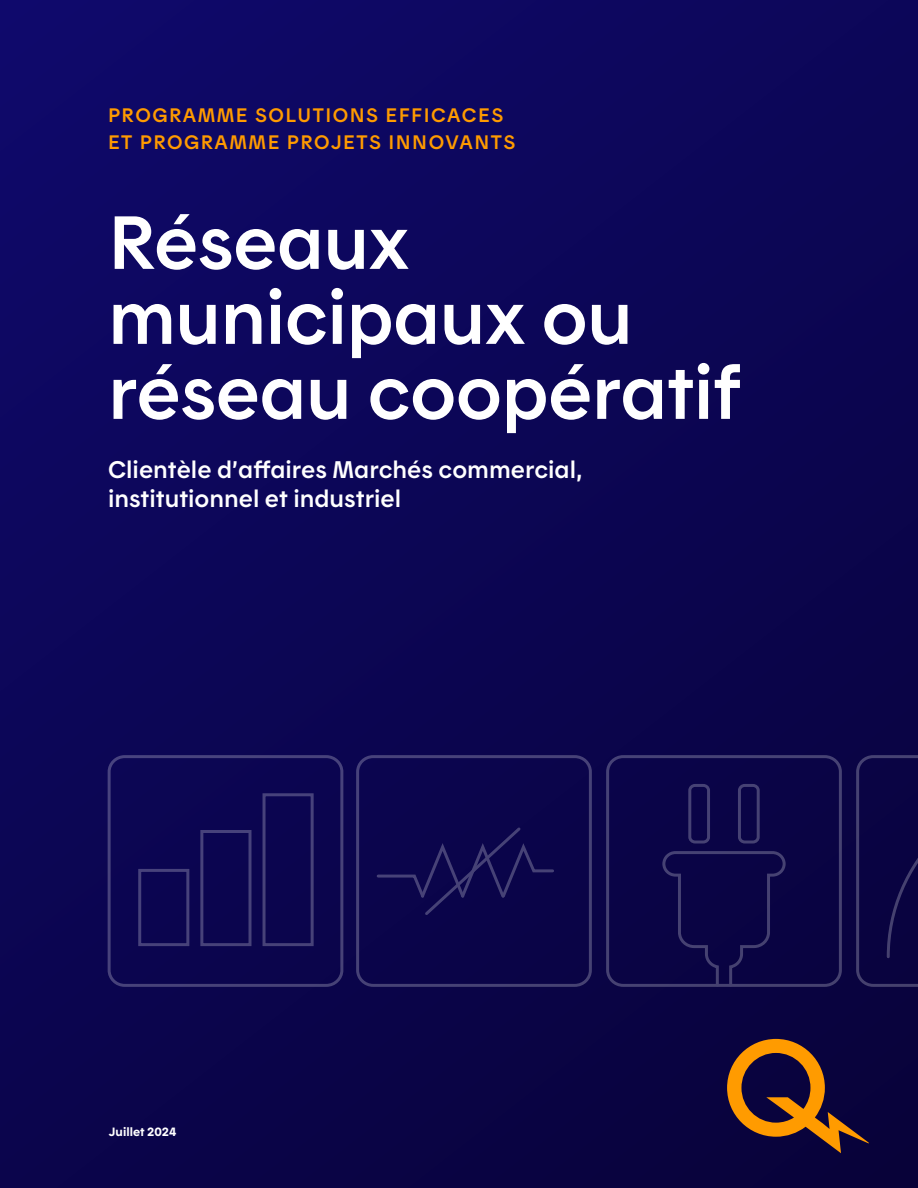
<style>
.page{position:relative;width:918px;height:1188px;background:#fff}
.page>*{position:absolute;margin:0;border:0;box-sizing:border-box;transform-origin:0 0}
.t1{font:75px/75px "Hydro Quebec Demi";letter-spacing:-.01em;color:#fff}
.t2{font:24px/28.8px "Hydro Quebec Demi";color:#fff}
.t3{font:19.5px/27px "Hydro Quebec Demi";letter-spacing:.075em;color:#ff9b00}
.t4{font:12px "Hydro Quebec Gras";color:#fff}
</style>
<div class="page">
<div style="left:1px;top:1px;width:916px;height:1187px;background:linear-gradient(to bottom,#0e0862,#0a0444)"></div>
<img style="left:726px;top:1040px;width:150px;height:112px">
<svg style="left:856px;top:755px;width:62px;height:232px;background:#0e0845"></svg>
<div style="left:108px;top:755px;width:235px;height:232px;border:3px solid #fff;border-radius:15px"></div>
<div style="left:606px;top:755px;width:236px;height:232px;border:3px solid #fff;border-radius:15px"></div>
<div style="left:688px;top:784px;width:22px;height:60px;border:3px solid #fff;border-radius:5px"></div>
<div style="left:738px;top:784px;width:22px;height:60px;border:3px solid #fff;border-radius:5px"></div>
<svg style="left:661px;top:850px;width:126px;height:138px;background:#0f0948"></svg>
<div style="left:356px;top:755px;width:236px;height:232px;border:3px solid #fff;border-radius:15px"></div>
<svg style="left:375px;top:825px;width:181px;height:93px;background:#0f094e"></svg>
<h1 class="t3" style="left:108px;top:101px;width:409px">PROGRAMME SOLUTIONS EFFICACES<br>ET PROGRAMME PROJETS INNOVANTS</h1>
<h1 class="t1" style="left:108px;top:203px;width:634px">Réseaux municipaux ou réseau coopératif</h1>
<h1 class="t2" style="left:108px;top:455px;width:476px">Clientèle d’affaires Marchés commercial, institutionnel et industriel</h1>
<p class="t4" style="left:109px;top:1124px;width:69px">Juillet 2024</p>
</div>
